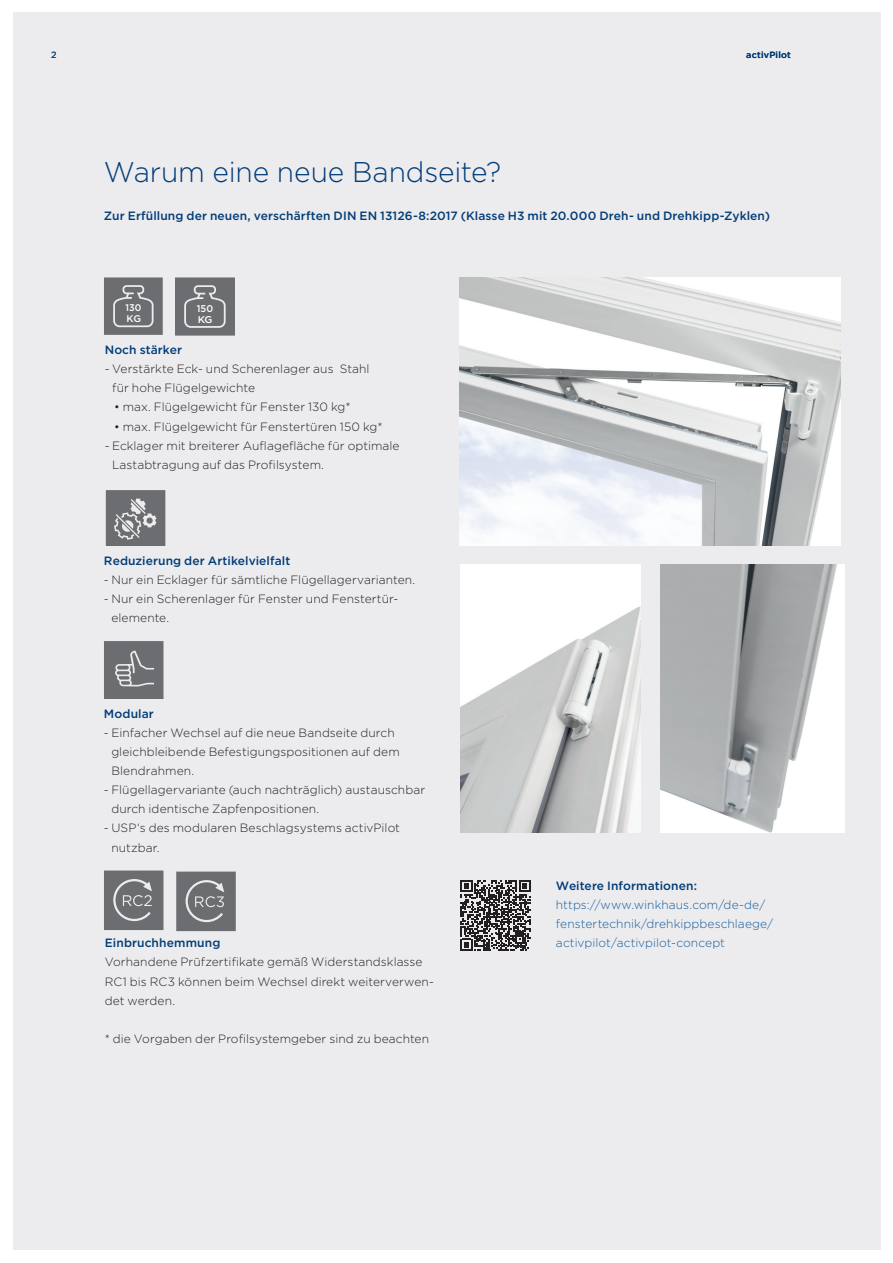
<style>
.page{position:relative;width:893px;height:1263px;background:#fff}
.page>*{position:absolute;margin:0;border:0;box-sizing:border-box;transform-origin:0 0}
.t1{font:300 28.5px "Gotham";letter-spacing:-.005em;color:#013c77}
.t2{font:300 12px/19.2px "Gotham";letter-spacing:.005em;color:#231f20}
.t3{font:500 12px "Gotham";letter-spacing:.01em;color:#013c77}
.t4{font:300 12px/19.2px "Gotham";letter-spacing:.005em;color:#175d9e}
.t5{font:500 9.75px/10.5px "Gotham";color:#fff;scale:.94 1}
.t6{font:500 9.75px/10.6px "Gotham";color:#fff;scale:.96 1}
.t7{font:500 9px "Gotham";letter-spacing:.025em;color:#013c77}
.t8{font:9px "Gotham";color:#013c77}
</style>
<div class="page">
<div style="left:13px;top:13px;width:867px;height:1237px;background:#ececee"></div>
<svg style="left:460px;top:880px;width:71px;height:70px"></svg>
<img style="left:459px;top:277px;width:382px;height:268px">
<svg style="left:104px;top:641px;width:59px;height:57px;background:#77787a"></svg>
<svg style="left:104px;top:277px;width:59px;height:58px;background:#78797c"></svg>
<svg style="left:175px;top:277px;width:59px;height:59px;background:#79797c"></svg>
<svg style="left:106px;top:490px;width:59px;height:55px;background:#7f8083"></svg>
<div style="left:147px;top:517px;width:6px;height:7px;background:#6c6d70;border-radius:50%"></div>
<img style="left:661px;top:564px;width:184px;height:268px">
<img style="left:460px;top:564px;width:181px;height:268px">
<svg style="left:104px;top:870px;width:59px;height:60px;background:#797a7d"></svg>
<svg style="left:176px;top:871px;width:60px;height:60px;background:#7a7b7d"></svg>
<p class="t8" style="left:51px;top:49px;width:7px">2</p>
<p class="t7" style="left:746px;top:49px;width:46px">activPilot</p>
<h1 class="t1" style="left:104px;top:154px;width:399px">Warum eine neue Bandseite?</h1>
<p class="t3" style="left:104px;top:208px;width:667px">Zur Erfüllung der neuen, verschärften DIN EN 13126-8:2017 (Klasse H3 mit 20.000 Dreh- und Drehkipp-Zyklen)</p>
<p class="t5" style="left:125px;top:303px;width:18px">130<br>KG</p>
<p class="t6" style="left:197px;top:303px;width:19px">150<br>KG</p>
<p class="t3" style="left:105px;top:342px;width:79px">Noch stärker</p>
<p class="t2" style="left:112px;top:359px;width:259px;text-indent:-7px">- Verstärkte Eck- und Scherenlager aus Stahl für hohe Flügelgewichte</p>
<p class="t2" style="left:114px;top:397px;width:238px">• max. Flügelgewicht für Fenster 130 kg*</p>
<p class="t2" style="left:114px;top:416px;width:270px">• max. Flügelgewicht für Fenstertüren 150 kg*</p>
<p class="t2" style="left:112px;top:435px;width:289px;text-indent:-7px">- Ecklager mit breiterer Auflagefläche für optimale<br>Lastabtragung auf das Profilsystem.</p>
<p class="t3" style="left:104px;top:552px;width:188px">Reduzierung der Artikelvielfalt</p>
<p class="t2" style="left:104px;top:569px;width:313px">- Nur ein Ecklager für sämtliche Flügellagervarianten.</p>
<p class="t2" style="left:111px;top:589px;width:289px;text-indent:-7px">- Nur ein Scherenlager für Fenster und Fenstertür&shy;elemente.</p>
<p class="t3" style="left:104px;top:705px;width:51px">Modular</p>
<p class="t2" style="left:111px;top:722px;width:290px;text-indent:-7px">- Einfacher Wechsel auf die neue Bandseite durch gleichbleibende Befestigungspositionen auf dem<br>Blendrahmen.</p>
<p class="t2" style="left:111px;top:780px;width:315px;text-indent:-7px">- Flügellagervariante (auch nachträglich) austauschbar durch identische Zapfenpositionen.</p>
<p class="t2" style="left:111px;top:818px;width:290px;text-indent:-7px">- USP‘s des modularen Beschlagsystems activPilot nutzbar.</p>
<p class="t3" style="left:105px;top:935px;width:117px">Einbruchhemmung</p>
<p class="t2" style="left:105px;top:952px;width:331px">Vorhandene Prüfzertifikate gemäß Widerstandsklasse<br>RC1 bis RC3 können beim Wechsel direkt weiterverwen&shy;det werden.</p>
<p class="t2" style="left:105px;top:1029px;width:326px">* die Vorgaben der Profilsystemgeber sind zu beachten</p>
<p class="t3" style="left:556px;top:878px;width:143px">Weitere Informationen:</p>
<p class="t4" style="left:556px;top:895px;width:219px">https://www.winkhaus.com/de-de/ fenstertechnik/drehkippbeschlaege/ activpilot/activpilot-concept</p>
</div>
